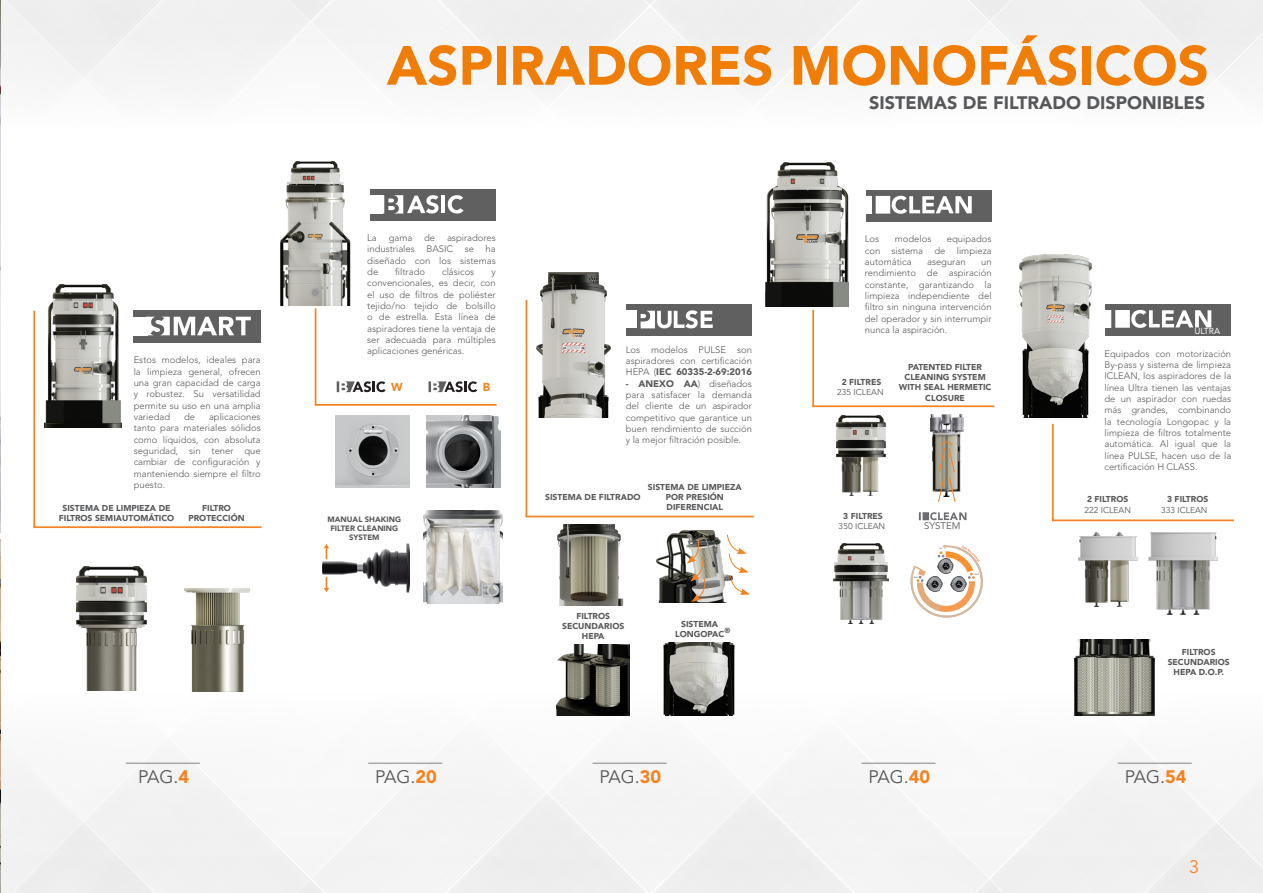
<style>
.page{position:relative;width:1263px;height:893px;background:#fff}
.page>*{position:absolute;margin:0;border:0;box-sizing:border-box;transform-origin:0 0}
.t1{font:900 54.75px "Avenir LT Std";color:#f07d05}
.t2{font:18px "Avenir LT Std";letter-spacing:-.035em;color:#57585a}
.t3{font:900 18px "Avenir LT Std";color:#57585a}
.t4{font:18px "Avenir";color:#f58220}
.t5{font:900 11.55px "Avenir LT Std";color:#f58220}
.t6{font:9.6px "Avenir LT Std";color:#6c6d70}
.t7{font:300 9.45px/11.4px "Avenir LT Std";color:#57585a;text-align:justify}
.t8{font:8.7px "Avenir LT Std";color:#fff}
.t9{font:900 8.55px/10.2px "Avenir LT Std";color:#57585a;text-align:center}
.t10{font:8.55px "Avenir LT Std";color:#57585a}
.t11{font:900 7.8px/9.3px "Avenir LT Std";color:#57585a;text-align:center}
.t12{font:900 7.35px "Avenir LT Std";color:#57585a}
.t13{font:900 2.25px "Avenir LT";color:#7a7d7e}
.s1{font-weight:900}
.s2{font-weight:900;color:#f58220}
</style>
<div class="page">
<svg style="left:1086px;top:692px;width:177px;height:201px"></svg>
<div style="left:879px;top:714px;width:149px;height:179px;background:#f6f5f6"></div>
<div style="left:673px;top:715px;width:206px;height:178px;background:#f4f4f4"></div>
<div style="left:446px;top:709px;width:227px;height:184px;background:#f4f4f4"></div>
<svg style="left:214px;top:714px;width:136px;height:179px"></svg>
<div style="left:1px;top:759px;width:213px;height:134px;background:#f2f1f2"></div>
<img style="left:968px;top:714px;width:169px;height:87px">
<svg style="left:916px;top:714px;width:102px;height:68px"></svg>
<hr style="left:126px;top:762px;width:74px;height:2px;background:#57585a">
<hr style="left:368px;top:762px;width:74px;height:2px;background:#57585a">
<hr style="left:593px;top:762px;width:73px;height:2px;background:#57585a">
<hr style="left:1118px;top:762px;width:74px;height:2px;background:#57585a">
<div style="left:133px;top:311px;width:128px;height:32px;background:#606060"></div>
<img style="left:44px;top:285px;width:78px;height:143px">
<svg style="left:148px;top:317px;width:103px;height:18px"></svg>
<div style="left:131px;top:317px;width:17px;height:18px;background:#fff"></div>
<img style="left:77px;top:566px;width:69px;height:125px">
<img style="left:184px;top:588px;width:65px;height:103px">
<hr style="left:33px;top:526px;width:229px;height:2px;background:#f58220">
<hr style="left:33px;top:311px;width:2px;height:217px;background:#f58220">
<img style="left:280px;top:161px;width:71px;height:144px">
<div style="left:370px;top:189px;width:126px;height:32px;background:#606060"></div>
<hr style="left:441px;top:196px;width:4px;height:17px;background:#fff">
<svg style="left:448px;top:195px;width:15px;height:19px"></svg>
<svg style="left:382px;top:195px;width:56px;height:19px"></svg>
<div style="left:367px;top:195px;width:15px;height:19px;background:#fff"></div>
<svg style="left:337px;top:381px;width:49px;height:11px"></svg>
<img style="left:335px;top:416px;width:74px;height:72px">
<svg style="left:428px;top:381px;width:49px;height:11px"></svg>
<img style="left:426px;top:416px;width:74px;height:72px">
<img style="left:322px;top:543px;width:88px;height:50px">
<img style="left:424px;top:511px;width:79px;height:93px">
<hr style="left:315px;top:404px;width:182px;height:2px;background:#f58220">
<hr style="left:315px;top:308px;width:1px;height:97px;background:#f58220">
<svg style="left:324px;top:544px;width:5px;height:15px"></svg>
<svg style="left:324px;top:577px;width:5px;height:15px"></svg>
<img style="left:537px;top:273px;width:73px;height:144px">
<div style="left:626px;top:304px;width:126px;height:32px;background:#606060"></div>
<div style="left:626px;top:310px;width:11px;height:18px;background:#fff"></div>
<svg style="left:641px;top:310px;width:72px;height:18px"></svg>
<hr style="left:526px;top:516px;width:228px;height:1px;background:#f58220">
<hr style="left:526px;top:300px;width:1px;height:217px;background:#f58220">
<img style="left:556px;top:645px;width:74px;height:70px">
<img style="left:661px;top:643px;width:74px;height:72px">
<img style="left:657px;top:530px;width:70px;height:72px">
<svg style="left:727px;top:534px;width:23px;height:61px"></svg>
<svg style="left:687px;top:538px;width:21px;height:64px"></svg>
<img style="left:557px;top:524px;width:67px;height:81px">
<img style="left:766px;top:163px;width:82px;height:144px">
<div style="left:866px;top:190px;width:125px;height:32px;background:#606060"></div>
<svg style="left:871px;top:196px;width:101px;height:18px"></svg>
<div style="left:863px;top:196px;width:8px;height:18px;background:#fff"></div>
<hr style="left:812px;top:405px;width:182px;height:2px;background:#f58220">
<hr style="left:812px;top:310px;width:2px;height:97px;background:#f58220">
<img style="left:834px;top:543px;width:54px;height:80px">
<img style="left:836px;top:415px;width:50px;height:81px">
<svg style="left:919px;top:512px;width:47px;height:8px"></svg>
<img style="left:930px;top:414px;width:33px;height:78px">
<svg style="left:938px;top:439px;width:18px;height:63px"></svg>
<div style="left:1106px;top:304px;width:125px;height:32px;background:#606060"></div>
<svg style="left:1110px;top:310px;width:101px;height:18px"></svg>
<div style="left:1102px;top:310px;width:8px;height:18px;background:#fff"></div>
<hr style="left:1052px;top:519px;width:182px;height:2px;background:#f58220">
<hr style="left:1052px;top:424px;width:2px;height:97px;background:#f58220">
<img style="left:1020px;top:255px;width:72px;height:162px">
<img style="left:1078px;top:532px;width:60px;height:74px">
<img style="left:1148px;top:532px;width:70px;height:83px">
<img style="left:1074px;top:639px;width:80px;height:76px">
<hr style="left:861px;top:762px;width:74px;height:2px;background:#57585a">
<img style="left:0;top:540px;width:1px;height:353px">
<img style="left:0;top:0;width:1px;height:533px">
<div style="left:1121px;top:0;width:142px;height:119px;background:#f3f3f3"></div>
<div style="left:202px;top:0;width:896px;height:119px;background:#f5f5f5"></div>
<div style="left:1px;top:0;width:178px;height:119px;background:#f3f3f3"></div>
<img style="left:998px;top:100px;width:60px;height:19px">
<svg style="left:910px;top:544px;width:73px;height:74px"></svg>
<p class="t7" style="left:134px;top:354px;width:128px">Estos modelos, ideales para la limpieza general, ofrecen una gran capacidad de carga y robustez. Su versatilidad permite su uso en una amplia variedad</p>
<p class="t7" style="left:134px;top:411px;width:128px;text-indent:75px">aplicaciones tanto para materiales sólidos como líquidos, con absoluta seguridad, sin tener que cambiar de configuración y manteniendo siempre el filtro puesto.</p>
<p class="t9" style="left:59px;top:503px;width:117px">SISTEMA DE LIMPIEZA DE<br>FILTROS SEMIAUTOMÁTICO</p>
<p class="t9" style="left:188px;top:503px;width:58px">FILTRO<br>PROTECCIÓN</p>
<p class="t7" style="left:184px;top:411px;width:13px">de</p>
<p class="t1" style="left:387px;top:33px;width:824px">ASPIRADORES MONOFÁSICOS</p>
<p class="t3" style="left:869px;top:92px;width:337px">SISTEMAS DE FILTRADO DISPONIBLES</p>
<p class="t7" style="left:367px;top:232px;width:130px;text-indent:80px">aspiradores industriales BASIC se ha diseñado con los sistemas de</p>
<p class="t7" style="left:367px;top:232px;width:11px">La</p>
<p class="t7" style="left:389px;top:232px;width:25px">gama</p>
<p class="t7" style="left:424px;top:232px;width:13px">de</p>
<p class="t7" style="left:395px;top:266px;width:31px">filtrado</p>
<p class="t7" style="left:442px;top:266px;width:34px">clásicos</p>
<p class="t7" style="left:367px;top:266px;width:130px;text-indent:124px">y convencionales, es decir, con el uso de filtros de poliéster tejido/no tejido de bolsillo o de estrella. Esta línea de aspiradores tiene la ventaja de ser adecuada para múltiples aplicaciones genéricas.</p>
<p class="t5" style="left:391px;top:380px;width:13px">W</p>
<p class="t5" style="left:483px;top:380px;width:9px">B</p>
<p class="t11" style="left:328px;top:514px;width:75px">MANUAL SHAKING<br>FILTER CLEANING<br>SYSTEM</p>
<p class="t7" style="left:626px;top:344px;width:128px">Los modelos PULSE son aspiradores con certificación HEPA (<span class="s1">IEC 60335-2-69:2016</span></p>
<p class="t7" style="left:626px;top:378px;width:128px"><span class="s1">- ANEXO AA</span>) diseñados para satisfacer la demanda del cliente de un aspirador competitivo que garantice un buen rendimiento de succión y la mejor filtración posible.</p>
<p class="t9" style="left:545px;top:492px;width:97px">SISTEMA DE FILTRADO</p>
<p class="t9" style="left:648px;top:482px;width:95px">SISTEMA DE LIMPIEZA<br>POR PRESIÓN<br>DIFERENCIAL</p>
<p class="t9" style="left:562px;top:611px;width:64px">FILTROS<br>SECUNDARIOS<br>HEPA</p>
<p class="t9" style="left:681px;top:618px;width:38px">SISTEMA</p>
<p class="t9" style="left:675px;top:629px;width:51px">LONGOPAC</p>
<p class="t12" style="left:725px;top:626px;width:7px">®</p>
<p class="t7" style="left:865px;top:233px;width:128px;text-indent:82px">equipados con sistema de limpieza automática</p>
<p class="t7" style="left:865px;top:233px;width:16px">Los</p>
<p class="t7" style="left:895px;top:233px;width:38px">modelos</p>
<p class="t7" style="left:865px;top:256px;width:128px;text-indent:116px">un rendimiento de aspiración constante, garantizando la limpieza independiente del filtro sin ninguna intervención del operador y sin interrumpir nunca la aspiración.</p>
<p class="t7" style="left:927px;top:256px;width:40px">aseguran</p>
<p class="t9" style="left:842px;top:377px;width:41px">2 FILTRES</p>
<p class="t10" style="left:837px;top:388px;width:48px">235 ICLEAN</p>
<p class="t9" style="left:904px;top:362px;width:83px">PATENTED FILTER<br>CLEANING SYSTEM</p>
<p class="t9" style="left:899px;top:382px;width:94px">WITH SEAL HERMETIC<br>CLOSURE</p>
<p class="t9" style="left:843px;top:510px;width:41px">3 FILTRES</p>
<p class="t10" style="left:839px;top:521px;width:48px">350 ICLEAN</p>
<p class="t6" style="left:924px;top:520px;width:38px">SYSTEM</p>
<p class="t13" style="left:914px;top:575px;width:5px">3rd</p>
<p class="t13" style="left:939px;top:547px;width:5px">1st</p>
<p class="t13" style="left:975px;top:573px;width:5px">2nd</p>
<p class="t8" style="left:1194px;top:326px;width:27px">ULTRA</p>
<p class="t7" style="left:1104px;top:348px;width:128px">Equipados con motorización By-pass y sistema de limpieza ICLEAN, los aspiradores de la línea Ultra tienen las ventajas de un aspirador con ruedas más grandes, combinando la tecnología Longopac y la limpieza de filtros totalmente automática. Al igual que la línea PULSE, hacen uso de la certificación H CLASS.</p>
<p class="t9" style="left:1087px;top:494px;width:43px">2 FILTROS</p>
<p class="t9" style="left:1167px;top:494px;width:43px">3 FILTROS</p>
<p class="t10" style="left:1084px;top:505px;width:48px">222 ICLEAN</p>
<p class="t10" style="left:1161px;top:505px;width:48px">333 ICLEAN</p>
<p class="t9" style="left:1168px;top:647px;width:64px">FILTROS<br>SECUNDARIOS<br>HEPA D.O.P.</p>
<p class="t2" style="left:138px;top:767px;width:53px">PAG.<span class="s2">4</span></p>
<p class="t2" style="left:375px;top:767px;width:63px">PAG.<span class="s2">20</span></p>
<p class="t2" style="left:600px;top:767px;width:63px">PAG.<span class="s2">30</span></p>
<p class="t2" style="left:1125px;top:767px;width:63px">PAG.<span class="s2">54</span></p>
<p class="t2" style="left:868px;top:767px;width:63px">PAG.<span class="s2">40</span></p>
<h2 class="t4" style="left:1189px;top:853px;width:12px">3</h2>
</div>
